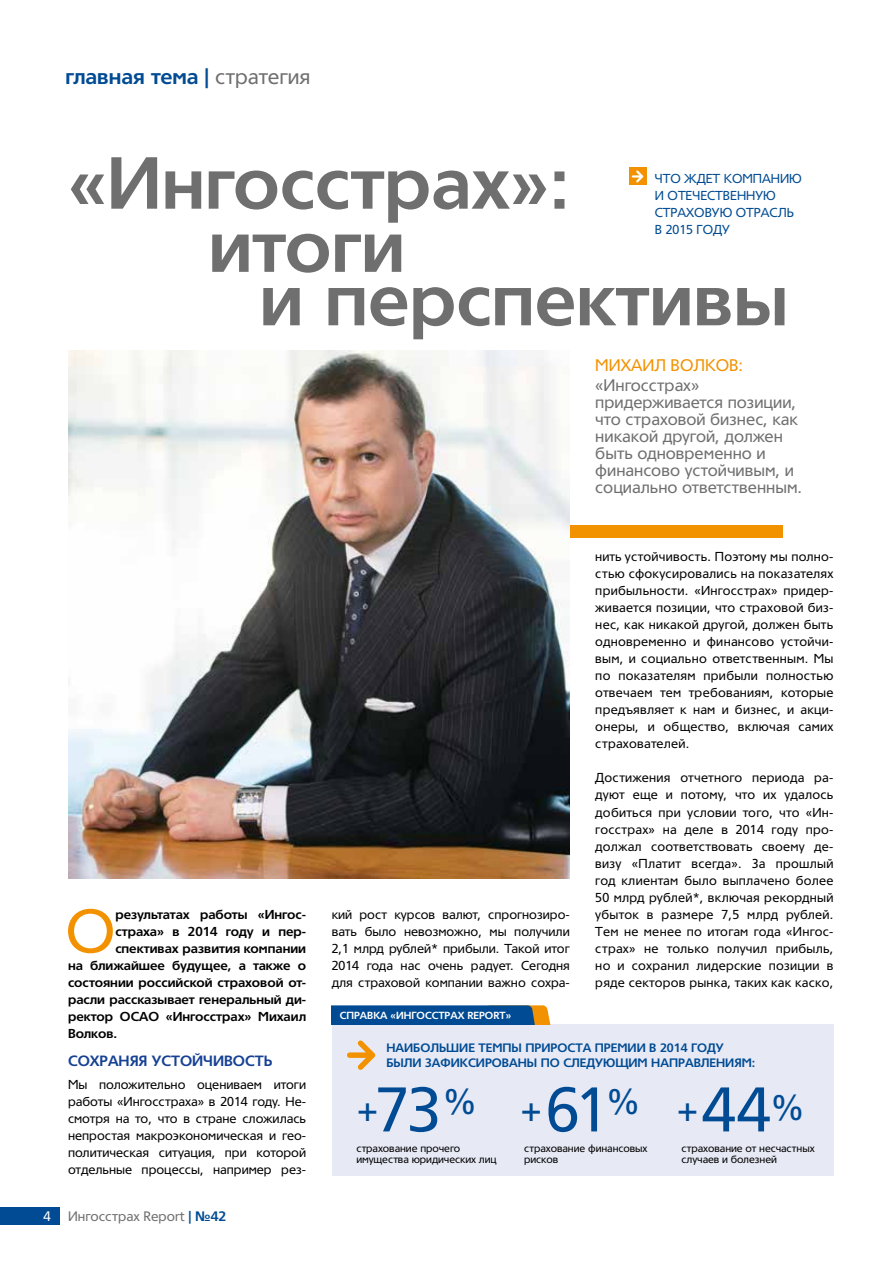
<style>
.page{position:relative;width:893px;height:1263px;background:#fff}
.page>*{position:absolute;margin:0;border:0;box-sizing:border-box;transform-origin:0 0}
.t1{font:700 72.3px/116.6px "Tornado C";color:#706f6f}
.t2{font:61.8px "Tornado C";color:#004b93}
.t3{font:60.6px "Tornado C";color:#f39200}
.t4{font:34.8px "Tornado C";color:#004b93}
.t5{font:700 21px "Tornado C";color:#004b93}
.t6{font:16.5px/17px "Tornado C";color:#706f6f}
.t7{font:16.5px "Tornado C";color:#f39200}
.t8{font:700 14.7px "Tornado C";color:#164194}
.t9{font:13.5px "Tornado C";color:#706f6f}
.t10{font:13.5px "Tornado C";color:#fff}
.t11{font:12.75px/17px "Tornado C";color:#000;text-align:justify}
.t12{font:700 12.75px "Tornado C";color:#000}
.t13{font:12.75px/17px "Tornado C";color:#004b93}
.t14{font:700 12px/15.3px "Tornado C";color:#004b93}
.t15{font:10.5px/11.9px "Tornado C";letter-spacing:-.005em;color:#000}
.t16{font:700 10.2px "Tornado C";color:#fff}
.s1{font-weight:400;color:#706f6f}
.s2{font-weight:700;color:#004b93}
.s3{font-size:61.8px}
</style>
<div class="page">
<div style="left:0;top:1208px;width:60px;height:17px;background:#004b93"></div>
<div style="left:538px;top:526px;width:244px;height:12px;background:#f39200"></div>
<img style="left:68px;top:351px;width:502px;height:527px">
<div style="left:629px;top:168px;width:17px;height:17px;background:#f39200"></div>
<svg style="left:632px;top:170px;width:11px;height:13px"></svg>
<div style="left:332px;top:1024px;width:502px;height:151px;background:#e7e9f5"></div>
<svg style="left:332px;top:1005px;width:219px;height:19px;background:#18558b"></svg>
<svg style="left:347px;top:1040px;width:28px;height:30px"></svg>
<h3 class="t5" style="left:65px;top:65px;width:246px">главная тема | <span class="s1">стратегия</span></h3>
<h1 class="t1" style="left:259px;top:126px;width:530px;text-indent:-191px">«Ингосстрах»:<br>и перспективы</h1>
<p class="t13" style="left:655px;top:171px;width:149px">ЧТО ЖДЕТ КОМПАНИЮ<br>И ОТЕЧЕСТВЕННУЮ<br>СТРАХОВУЮ ОТРАСЛЬ<br>В 2015 ГОДУ</p>
<h1 class="t1" style="left:208px;top:189px;width:198px">итоги</h1>
<h3 class="t3" style="left:66px;top:898px;width:51px">О</h3>
<p class="t12" style="left:115px;top:907px;width:192px">результатах работы «Ингос-</p>
<p class="t12" style="left:115px;top:924px;width:192px">страха» в 2014 году и пер-</p>
<p class="t12" style="left:115px;top:941px;width:192px">спективах развития компании</p>
<p class="t12" style="left:68px;top:958px;width:240px">на ближайшее будущее, а также о</p>
<p class="t12" style="left:68px;top:975px;width:240px">состоянии российской страховой от-</p>
<p class="t12" style="left:68px;top:992px;width:240px">расли рассказывает генеральный ди-</p>
<p class="t12" style="left:68px;top:1009px;width:240px">ректор ОСАО «Ингосстрах» Михаил</p>
<p class="t12" style="left:68px;top:1026px;width:51px">Волков.</p>
<p class="t8" style="left:68px;top:1053px;width:206px">СОХРАНЯЯ УСТОЙЧИВОСТЬ</p>
<p class="t11" style="left:68px;top:1076px;width:240px">Мы положительно оцениваем итоги работы «Ингосстраха» в 2014 году. Не&shy;смотря на то, что в стране сложилась непростая макроэкономическая и гео&shy;политическая ситуация, при которой отдельные процессы, например рез-</p>
<p class="t10" style="left:43px;top:1209px;width:9px">4</p>
<p class="t9" style="left:68px;top:1209px;width:160px">Ингосстрах Report <span class="s2">| №42</span></p>
<p class="t11" style="left:332px;top:906px;width:240px">кий рост курсов валют, спрогнозиро&shy;вать было невозможно, мы получили 2,1 млрд рублей* прибыли. Такой итог 2014 года нас очень радует. Сегодня для страховой компании важно сохра-</p>
<p class="t16" style="left:340px;top:1010px;width:173px">СПРАВКА «ИНГОССТРАХ REPORT»</p>
<p class="t7" style="left:595px;top:356px;width:149px">МИХАИЛ ВОЛКОВ:</p>
<p class="t6" style="left:595px;top:377px;width:208px">«Ингосстрах» придерживается позиции, что страховой бизнес, как никакой другой, должен быть одновременно и финансово устойчивым, и социально ответственным.</p>
<p class="t11" style="left:595px;top:549px;width:240px">нить устойчивость. Поэтому мы полно&shy;стью сфокусировались на показателях прибыльности. «Ингосстрах» придер&shy;живается позиции, что страховой биз&shy;нес, как никакой другой, должен быть одновременно и финансово устойчи&shy;вым, и социально ответственным. Мы по показателям прибыли полностью отвечаем тем требованиям, которые предъявляет к нам и бизнес, и акци&shy;онеры, и общество, включая самих страхователей.</p>
<p class="t11" style="left:595px;top:770px;width:240px">Достижения отчетного периода ра&shy;дуют еще и потому, что их удалось добиться при условии того, что «Ин&shy;госстрах» на деле в 2014 году про&shy;должал соответствовать своему де&shy;визу «Платит всегда». За прошлый год клиентам было выплачено более 50 млрд рублей*, включая рекордный убыток в размере 7,5 млрд рублей.<br>Тем не менее по итогам года «Ингос&shy;страх» не только получил прибыль, но и сохранил лидерские позиции в ряде секторов рынка, таких как каско,</p>
<p class="t14" style="left:386px;top:1040px;width:370px">НАИБОЛЬШИЕ ТЕМПЫ ПРИРОСТА ПРЕМИИ В 2014 ГОДУ<br>БЫЛИ ЗАФИКСИРОВАНЫ ПО СЛЕДУЮЩИМ НАПРАВЛЕНИЯМ:</p>
<h2 class="t2" style="left:376px;top:1076px;width:234px">73 <sup>%</sup> 61</h2>
<h3 class="t4" style="left:357px;top:1090px;width:22px">+</h3>
<h3 class="t4" style="left:521px;top:1090px;width:22px">+</h3>
<h3 class="t4" style="left:608px;top:1088px;width:196px">% +<span class="s3">44</span>%</h3>
<p class="t15" style="left:356px;top:1142px;width:142px">страхование прочего имущества юридических лиц</p>
<p class="t15" style="left:524px;top:1142px;width:125px">страхование финансовых рисков</p>
<p class="t15" style="left:682px;top:1142px;width:134px">страхование от несчастных случаев и болезней</p>
</div>
